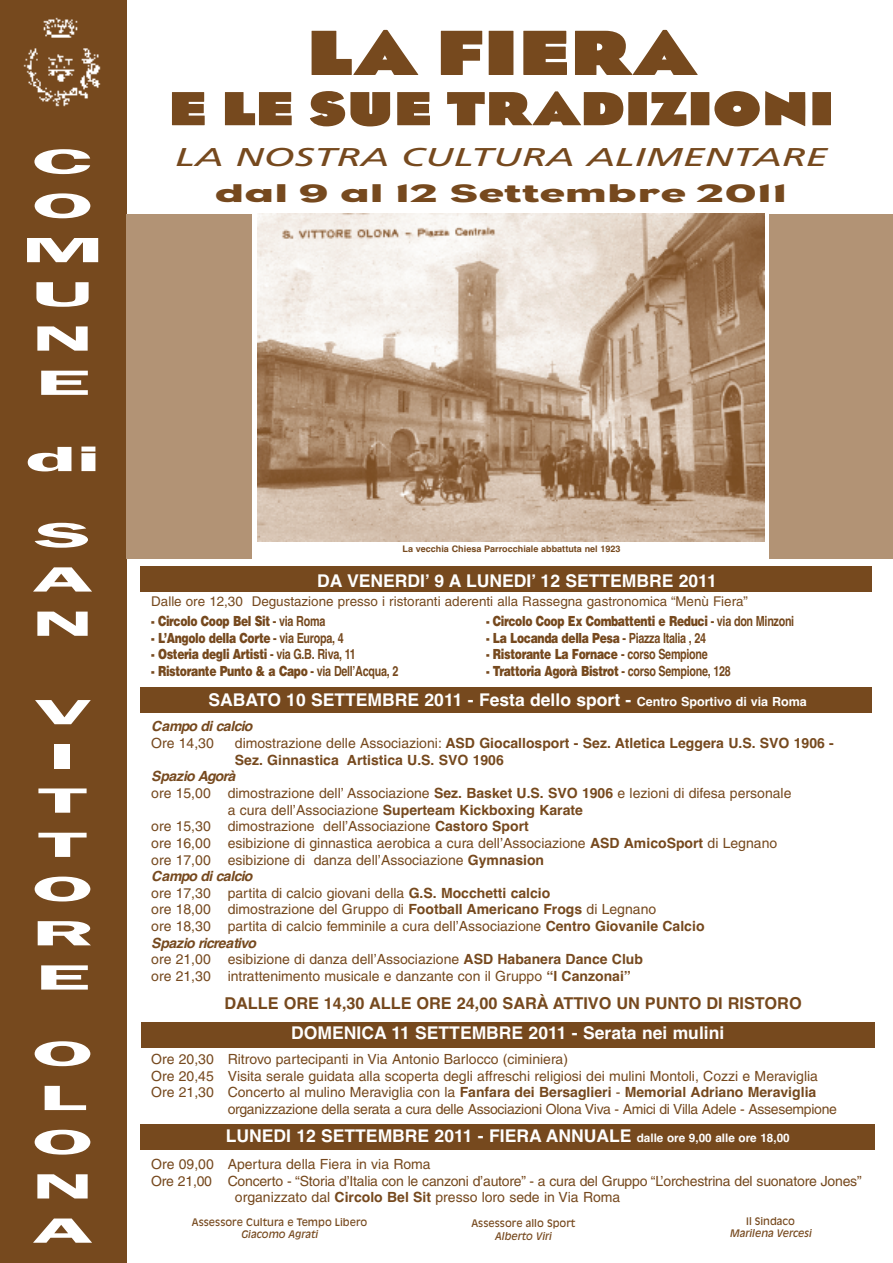
<style>
.page{position:relative;width:893px;height:1263px;background:#fff}
.page>*{position:absolute;margin:0;border:0;box-sizing:border-box;transform-origin:0 0}
.t1{font:65.25px "Eagle Black+YGDDOL";color:#76491e;scale:1.26 1}
.t2{font:48.9px "Eagle Black+YGDDOL";color:#76491e;scale:1.26 1}
.t3{font:35.25px/44.2px "Franklin Gothic Demi+EDGKGW";color:#fff;scale:2.7 1}
.t4{font:25.65px "Frutiger Italic+UTVGPV";color:#76491e;scale:1.54 1}
.t5{font:25.65px "Eagle Book+QGGDFE";color:#76491e;scale:1.85 1}
.t6{font:17.55px "Helvetica Bold+KSPGFF";color:#fff}
.t7{font:16.35px "Helvetica Bold+KSPGFF";color:#76491e}
.t8{font:13.95px/16.6px "Helvetica+DDMIIC";color:#76491e}
.t9{font:13.95px "Helvetica Black+WNEFYM";letter-spacing:-.035em;color:#76491e;scale:.77 1}
.t10{font:13.95px/16.6px "Helvetica Bold+KSPGFF";color:#76491e}
.t11{font:13.95px "Helvetica+DDMIIC";letter-spacing:-.02em;color:#76491e}
.t12{font:13.95px "Helvetica Bold Oblique+BKGQSL";letter-spacing:-.055em;color:#76491e}
.t13{font:13.35px "Helvetica+DDMIIC";color:#76491e}
.t14{font:10.2px "Antique Olive Roman+TDVOLN";color:#76491e}
.t15{font:10.2px "Antique Olive Italic+KCTSHB";color:#76491e}
.t16{font:9px "Helvetica Bold+KSPGFF";color:#76491e}
.s1{font-family:"Helvetica Bold+KSPGFF"}
.s2{font-size:12.6px}
.s3{font-family:"Helvetica+DDMIIC"}
.s4{font-family:"Helvetica TT+XXRJFZ"}
.s5{font-size:11.7px}
</style>
<div class="page">
<div style="left:141px;top:1124px;width:734px;height:26px;background:#76491e"></div>
<div style="left:141px;top:1022px;width:734px;height:25px;background:#76491e"></div>
<div style="left:141px;top:687px;width:731px;height:25px;background:#76491e"></div>
<div style="left:141px;top:566px;width:731px;height:25px;background:#76491e"></div>
<div style="left:0;top:0;width:126px;height:1263px;background:#76491e"></div>
<img style="left:23px;top:17px;width:78px;height:90px">
<div style="left:126px;top:214px;width:126px;height:344px;background:#b29375"></div>
<div style="left:769px;top:214px;width:124px;height:344px;background:#b29375"></div>
<img style="left:257px;top:214px;width:507px;height:327px">
<h3 class="t3" style="left:21px;top:139px;width:33px;text-align:center">C<br>O<br>M<br>U<br>N<br>E</h3>
<h3 class="t3" style="left:25px;top:421px;width:30px;line-height:76.2px">di<br>S</h3>
<h3 class="t3" style="left:31px;top:557px;width:25px">A<br>N</h3>
<h3 class="t3" style="left:31px;top:690px;width:25px;text-align:center">V<br>I<br>T<br>T<br>O<br>R<br>E</h3>
<h3 class="t3" style="left:31px;top:1031px;width:25px">O<br>L<br>O<br>N<br>A</h3>
<h1 class="t1" style="left:307px;top:14px;width:311px">LA FIERA</h1>
<h2 class="t2" style="left:168px;top:80px;width:530px">E LE SUE TRADIZIONI</h2>
<h3 class="t4" style="left:175px;top:147px;width:425px">LA NOSTRA CULTURA ALIMENTARE</h3>
<h3 class="t5" style="left:215px;top:178px;width:311px">dal 9 al 12 Settembre 2011</h3>
<p class="t16" style="left:402px;top:544px;width:220px">La vecchia Chiesa Parrocchiale abbattuta nel 1923</p>
<p class="t6" style="left:317px;top:570px;width:401px">DA VENERDIʼ 9 A LUNEDIʼ 12 SETTEMBRE 2011</p>
<p class="t13" style="left:151px;top:596px;width:598px">Dalle ore 12,30 Degustazione presso i ristoranti aderenti alla Rassegna gastronomica “Menù Fiera”</p>
<p class="t9" style="left:151px;top:616px;width:228px">- Circolo Coop Bel Sit <span class="s1">- via Roma</span></p>
<p class="t9" style="left:151px;top:633px;width:252px">- L’Angolo della Corte <span class="s1">- via Europa, 4</span></p>
<p class="t9" style="left:151px;top:649px;width:267px">- Osteria degli Artisti <span class="s1">- via G.B. Riva, 11</span></p>
<p class="t9" style="left:151px;top:666px;width:323px">- Ristorante Punto &amp; a Capo <span class="s1">- via DellʼAcqua, 2</span></p>
<p class="t9" style="left:486px;top:616px;width:402px">- Circolo Coop Ex Combattenti e Reduci <span class="s1">- via don Minzoni</span></p>
<p class="t9" style="left:486px;top:633px;width:287px">- La Locanda della Pesa <span class="s1">- Piazza Italia , 24</span></p>
<p class="t9" style="left:486px;top:649px;width:290px">- Ristorante La Fornace <span class="s1">- corso Sempione</span></p>
<p class="t9" style="left:486px;top:666px;width:319px">- Trattoria Agorà Bistrot <span class="s1">- corso Sempione, 128</span></p>
<p class="t6" style="left:209px;top:689px;width:600px">SABATO 10 SETTEMBRE 2011 - Festa dello sport - <span class="s2">Centro Sportivo di via Roma</span></p>
<p class="t12" style="left:151px;top:718px;width:103px">Campo di calcio</p>
<p class="t8" style="left:151px;top:736px;width:64px">Ore 14,30</p>
<p class="t10" style="left:235px;top:735px;width:600px"><span class="s3">dimostrazione delle Associazioni:</span> ASD Giocallosport - Sez. Atletica Leggera U.S. SVO 1906 -<br>Sez. Ginnastica Artistica U.S. SVO 1906</p>
<p class="t12" style="left:151px;top:768px;width:85px">Spazio Agorà</p>
<p class="t8" style="left:151px;top:786px;width:642px">ore 15,00 dimostrazione dell’ Associazione <span class="s1">Sez. Basket U.S. SVO 1906</span> e lezioni di difesa personale</p>
<p class="t10" style="left:228px;top:801px;width:357px"><span class="s3">a cura dell’Associazione</span> Superteam Kickboxing Karate</p>
<p class="t8" style="left:151px;top:819px;width:627px">ore 15,30 dimostrazione dell’Associazione <span class="s1">Castoro Sport<br></span>ore 16,00 esibizione di ginnastica aerobica a cura dell’Associazione <span class="s1">ASD AmicoSport</span> di Legnano ore 17,00 esibizione di danza dell’Associazione <span class="s1">Gymnasion</span></p>
<p class="t12" style="left:151px;top:868px;width:103px">Campo di calcio</p>
<p class="t8" style="left:151px;top:886px;width:555px">ore 17,30 partita di calcio giovani della <span class="s1">G.S. Mocchetti calcio<br></span>ore 18,00 dimostrazione del Gruppo di <span class="s1">Football Americano Frogs</span> di Legnano<br>ore 18,30 partita di calcio femminile a cura dell’Associazione <span class="s1">Centro Giovanile Calcio</span></p>
<p class="t12" style="left:151px;top:935px;width:106px">Spazio ricreativo</p>
<p class="t8" style="left:151px;top:952px;width:493px">ore 21,00 esibizione di danza dell’Associazione <span class="s1">ASD Habanera Dance Club </span>ore 21,30 intrattenimento musicale e danzante con il Gruppo <span class="s1">“I Canzonai”</span></p>
<p class="t7" style="left:224px;top:994px;width:579px">DALLE ORE 14,30 ALLE ORE 24,00 SARÀ ATTIVO UN PUNTO DI RISTORO</p>
<p class="t6" style="left:291px;top:1022px;width:434px">DOMENICA 11 SETTEMBRE 2011 - Serata nei mulini</p>
<p class="t8" style="left:151px;top:1052px;width:668px">Ore 20,30 Ritrovo partecipanti in Via Antonio Barlocco (ciminiera)<br>Ore 20,45 Visita serale guidata alla scoperta degli affreschi religiosi dei mulini Montoli, Cozzi e Meraviglia</p>
<p class="t10" style="left:151px;top:1084px;width:667px"><span class="s3">Ore 21,30 Concerto al mulino Meraviglia con</span> <span class="s4">la</span> Fanfara dei Bersaglieri <span class="s3">-</span> Memorial Adriano Meraviglia</p>
<p class="t11" style="left:228px;top:1104px;width:611px">organizzazione della serata a cura delle Associazioni Olona Viva - Amici di Villa Adele - Assesempione</p>
<p class="t6" style="left:226px;top:1125px;width:565px">LUNEDI 12 SETTEMBRE 2011 - FIERA ANNUALE <span class="s5">dalle ore 9,00 alle ore 18,00</span></p>
<p class="t8" style="left:151px;top:1157px;width:281px">Ore 09,00 Apertura della Fiera in via Roma</p>
<p class="t8" style="left:151px;top:1173px;width:712px">Ore 21,00 Concerto - “Storia d’Italia con le canzoni d’autore” - a cura del Gruppo “L’orchestrina del suonatore Jones”</p>
<p class="t8" style="left:235px;top:1190px;width:387px">organizzato dal <span class="s1">Circolo Bel Sit</span> presso loro sede in Via Roma</p>
<p class="t14" style="left:192px;top:1218px;width:177px">Assessore Cultura e Tempo Libero</p>
<p class="t15" style="left:241px;top:1230px;width:79px">Giacomo Agrati</p>
<p class="t14" style="left:471px;top:1219px;width:105px">Assessore allo Sport</p>
<p class="t15" style="left:495px;top:1232px;width:58px">Alberto Viri</p>
<p class="t14" style="left:746px;top:1217px;width:50px">Il Sindaco</p>
<p class="t15" style="left:730px;top:1229px;width:83px">Marilena Vercesi</p>
</div>
